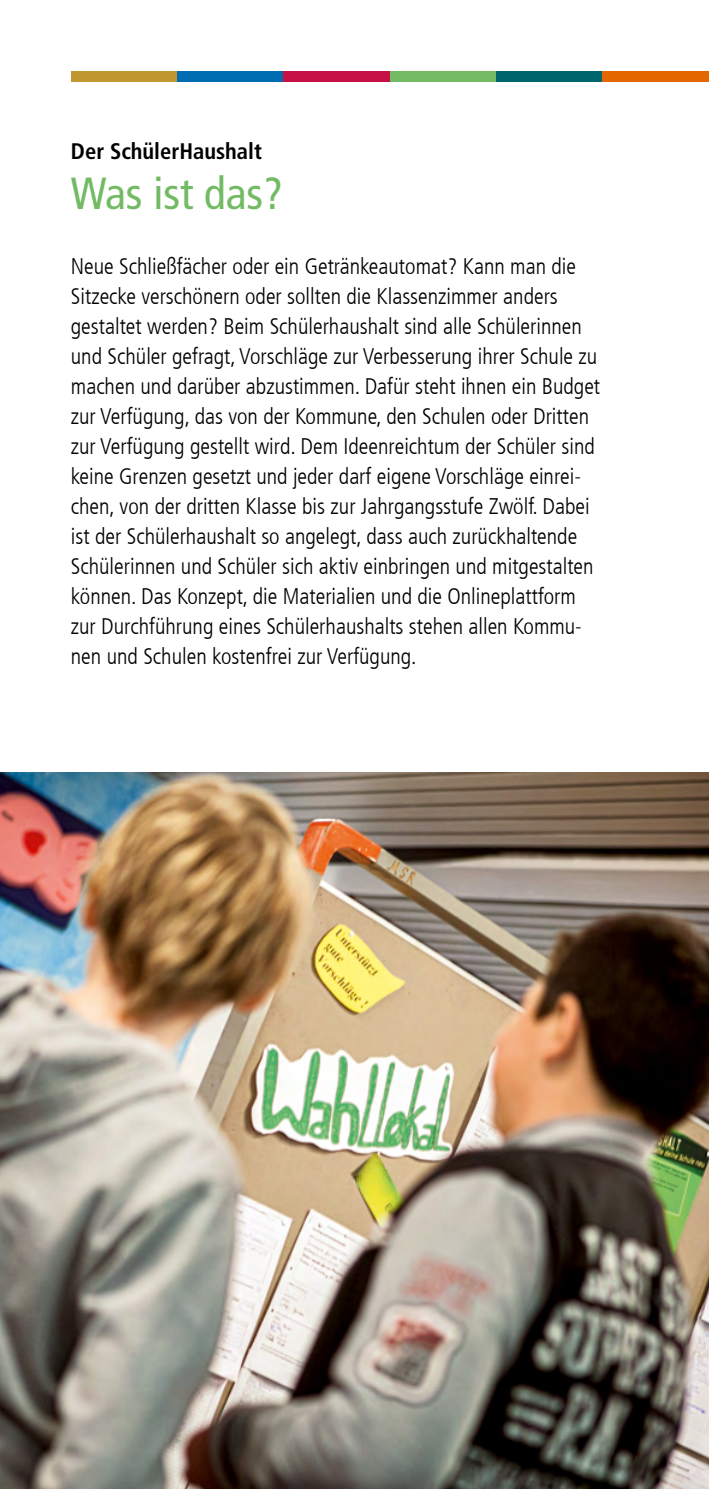
<style>
.page{position:relative;width:709px;height:1489px;background:#fff}
.page>*{position:absolute;margin:0;border:0;box-sizing:border-box;transform-origin:0 0}
.Head{font:condensed 45px "Frutiger LT Com";color:#72ba63}
.Fließ{font:300 condensed 22.5px/30px "Frutiger LT Com";color:#000}
.bold{font:700 condensed 22.5px "Frutiger LT Com";color:#000}
</style>
<div class="page">
<div style="left:71px;top:71px;width:106px;height:10px;background:#c09731"></div>
<div style="left:177px;top:71px;width:106px;height:10px;background:#006cb1"></div>
<div style="left:283px;top:71px;width:107px;height:10px;background:#c61046"></div>
<div style="left:390px;top:71px;width:106px;height:10px;background:#72ba63"></div>
<div style="left:496px;top:71px;width:106px;height:10px;background:#00656c"></div>
<div style="left:602px;top:71px;width:107px;height:10px;background:#e46600"></div>
<img style="left:0;top:772px;width:709px;height:716px">
<p class="bold" style="left:71px;top:137px;width:192px">Der SchülerHaushalt</p>
<p class="Head" style="left:71px;top:167px;width:214px">Was ist das?</p>
<p class="Fließ" style="left:71px;top:251px;width:531px">Neue Schließfächer oder ein Getränkeautomat? Kann man die Sitzecke verschönern oder sollten die Klassenzimmer anders gestaltet werden? Beim Schülerhaushalt sind alle Schülerinnen und Schüler gefragt, Vorschläge zur Verbesserung ihrer Schule zu machen und darüber abzustimmen. Dafür steht ihnen ein Budget zur Verfügung, das von der Kommune, den Schulen oder Dritten zur Verfügung gestellt wird. Dem Ideenreichtum der Schüler sind keine Grenzen gesetzt und jeder darf eigene Vorschläge einrei&shy;chen, von der dritten Klasse bis zur Jahrgangsstufe Zwölf. Dabei ist der Schülerhaushalt so angelegt, dass auch zurückhaltende Schülerinnen und Schüler sich aktiv einbringen und mitgestalten können. Das Konzept, die Materialien und die Onlineplattform zur Durchführung eines Schülerhaushalts stehen allen Kommu&shy;nen und Schulen kostenfrei zur Verfügung.</p>
</div>
